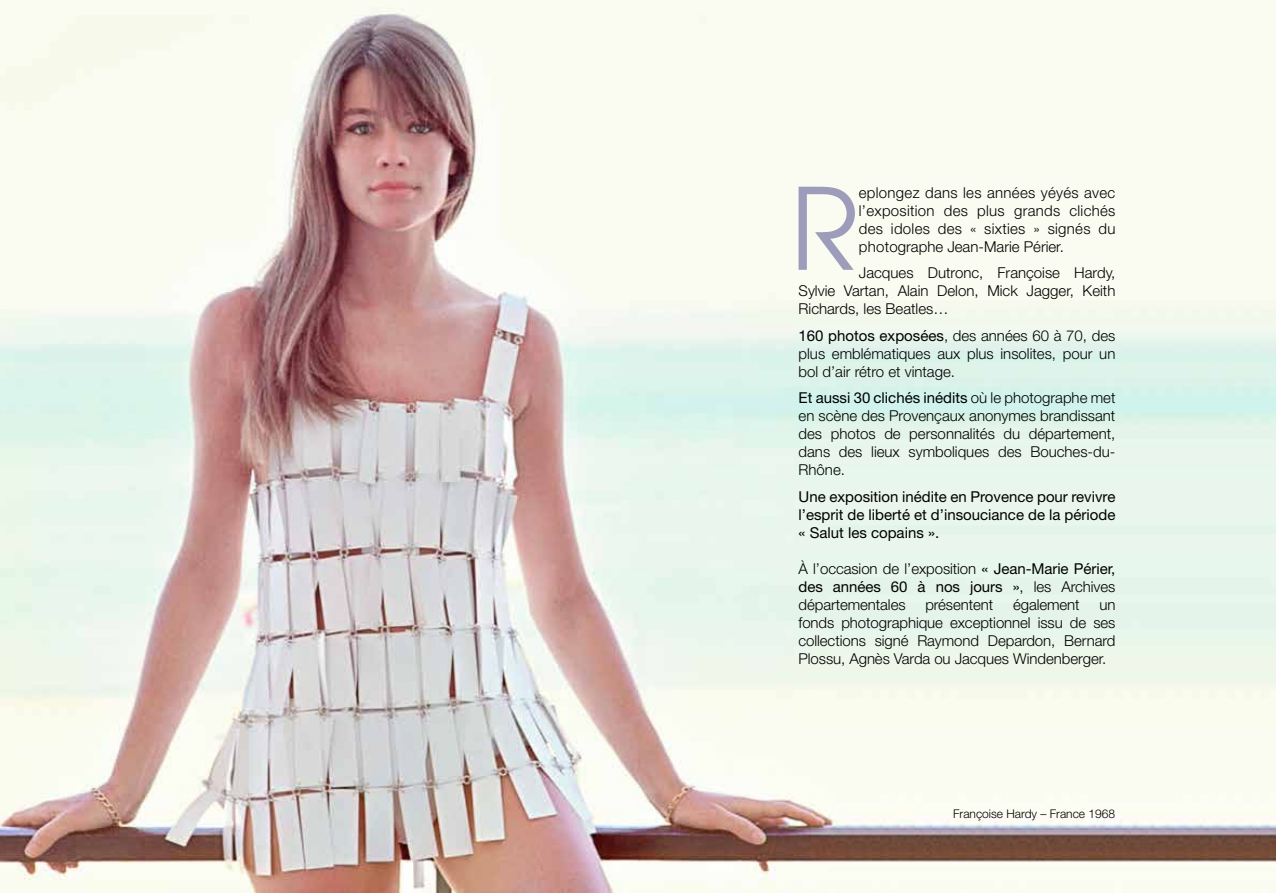
<style>
.page{position:relative;width:1276px;height:893px;background:#fff}
.page>*{position:absolute;margin:0;border:0;box-sizing:border-box;transform-origin:0 0}
.t1{font:112.35px "Avant Garde";color:#9d9dbb}
.t2{font:300 15px/18px "Helvetica Neue LT Std";color:#000;text-align:justify}
.t3{font:15px/18px "Helvetica Neue LT Std";color:#000;text-align:justify}
.t4{font:300 12px "Helvetica Neue LT Std";color:#000}
.s1{font-weight:400}
</style>
<div class="page">
<img style="left:0;top:0;width:1276px;height:893px">
<h1 class="t1" style="left:790px;top:163px;width:70px">R</h1>
<p class="t2" style="left:859px;top:183px;width:258px">eplongez dans les années yéyés avec l’exposition des plus grands clichés des idoles des « sixties » signés du photographe Jean-Marie Périer.</p>
<p class="t2" style="left:798px;top:264px;width:318px;text-indent:60px">Jacques Dutronc, Françoise Hardy, Sylvie Vartan, Alain Delon, Mick Jagger, Keith Richards, les Beatles…</p>
<p class="t2" style="left:798px;top:326px;width:318px"><span class="s1">160 photos exposées</span>, des années 60 à 70, des plus emblématiques aux plus insolites, pour un bol d’air rétro et vintage.</p>
<p class="t2" style="left:798px;top:389px;width:318px"><span class="s1">Et aussi 30 clichés inédits</span> où le photographe met en scène des Provençaux anonymes brandissant des photos de personnalités du département, dans des lieux symboliques des Bouches-du-Rhône.</p>
<p class="t3" style="left:798px;top:487px;width:318px">Une exposition inédite en Provence pour revivre l’esprit de liberté et d’insouciance de la période « Salut les copains ».</p>
<p class="t2" style="left:798px;top:559px;width:318px">À l’occasion de l’exposition <span class="s1">« Jean-Marie Périer, des années 60 à nos jours »</span>, les Archives départementales</p>
<p class="t2" style="left:925px;top:595px;width:69px">présentent</p>
<p class="t2" style="left:1013px;top:595px;width:68px">également</p>
<p class="t2" style="left:798px;top:595px;width:318px;text-indent:301px">un fonds photographique exceptionnel issu de ses collections signé Raymond Depardon, Bernard Plossu, Agnès Varda ou Jacques Windenberger.</p>
<p class="t4" style="left:953px;top:806px;width:164px">Françoise Hardy – France 1968</p>
</div>
